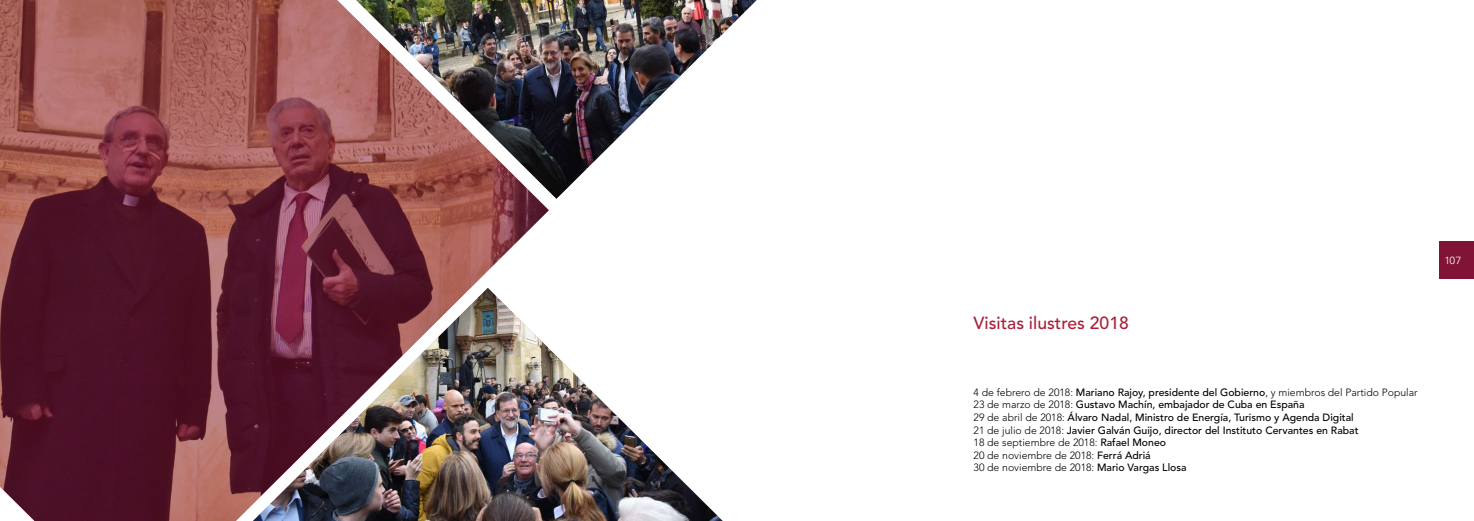
<style>
.page{position:relative;width:1474px;height:521px;background:#fff}
.page>*{position:absolute;margin:0;border:0;box-sizing:border-box;transform-origin:0 0}
.t1{font:500 17.5px "Avenir LT Std";color:#ac1e39}
.t2{font:500 10.5px/12.6px "Avenir LT Std";color:#000}
.t3{font:300 10.5px "Univers LT Std";color:#fff}
.s1{font-weight:300}
</style>
<div class="page">
<div style="left:1439px;top:242px;width:34px;height:37px;background:#811436"></div>
<img style="left:0;top:0;width:549px;height:521px">
<img style="left:356px;top:0;width:400px;height:199px">
<img style="left:253px;top:288px;width:469px;height:233px">
<h1 class="t1" style="left:973px;top:313px;width:157px">Visitas ilustres 2018</h1>
<p class="t2" style="left:973px;top:386px;width:446px"><span class="s1">4 de febrero de 2018:</span> Mariano Rajoy, presidente del Gobierno<span class="s1">, y miembros del Partido Popular 23 de marzo de 2018:</span> Gustavo Machín, embajador de Cuba en España<br><span class="s1">29 de abril de 2018:</span> Álvaro Nadal, Ministro de Energía, Turismo y Agenda Digital<br><span class="s1">21 de julio de 2018:</span> Javier Galván Guijo, director del Instituto Cervantes en Rabat<br><span class="s1">18 de septiembre de 2018:</span> Rafael Moneo<br><span class="s1">20 de noviembre de 2018:</span> Ferrá Adriá<br><span class="s1">30 de noviembre de 2018:</span> Mario Vargas Llosa</p>
<p class="t3" style="left:1444px;top:254px;width:18px">107</p>
</div>
